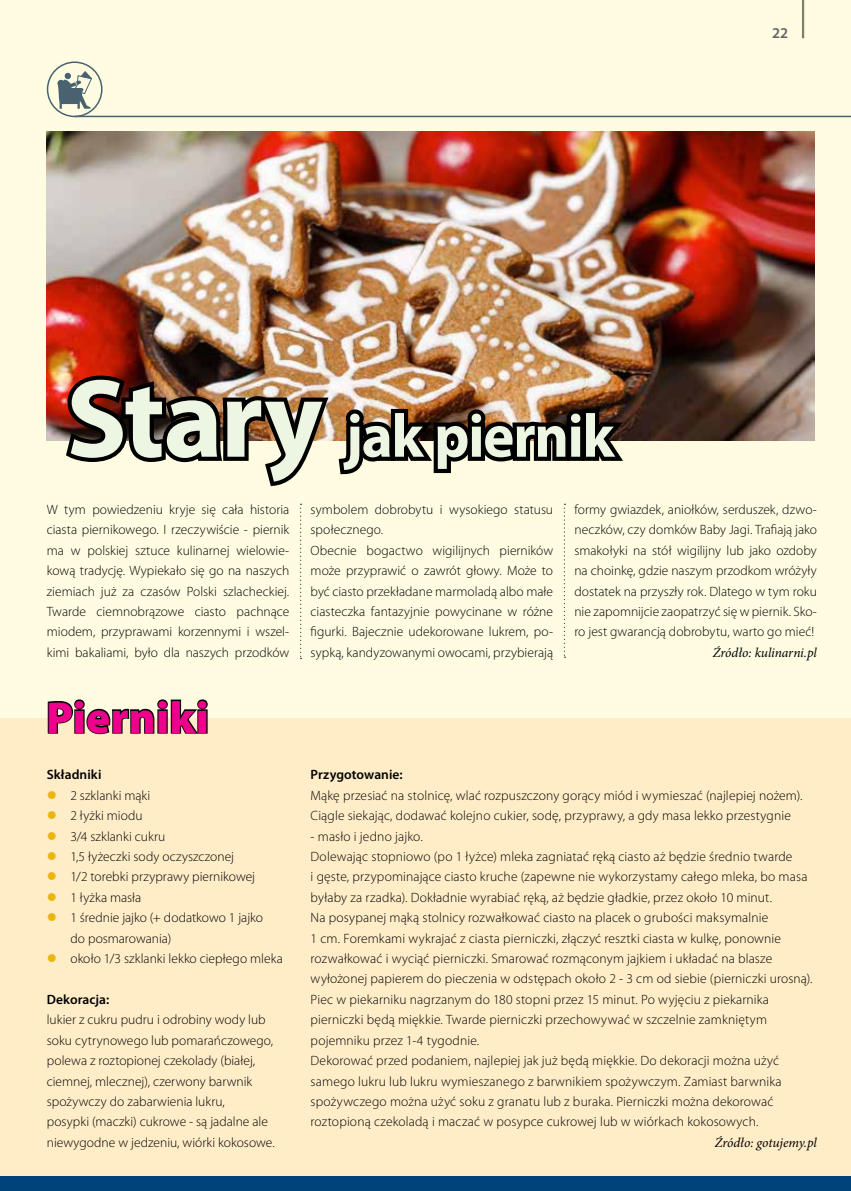
<style>
.page{position:relative;width:851px;height:1191px;background:#fff}
.page>*{position:absolute;margin:0;border:0;box-sizing:border-box;transform-origin:0 0}
.t1{font:700 61.5px "Myriad Pro";letter-spacing:-.02em;color:#edf5e3;scale:.96 1}
.t2{font:900 44.85px "Myriad Pro";letter-spacing:.005em;color:#ec008c}
.t3{font:600 15px "Myriad Pro";color:#636466}
.t4{font:300 13.5px/20.4px "Myriad Pro";letter-spacing:.01em;color:#000}
.t5{font:italic 13.5px "Minion Pro";letter-spacing:-.01em;color:#000}
.t6{font:600 13.5px "Myriad Pro";letter-spacing:.005em;color:#000}
.s1{font-size:112.5px}
.s2{color:#ebb50e}
</style>
<div class="page">
<div style="left:0;top:0;width:850px;height:1175px;background:#fffce2"></div>
<hr style="left:801px;top:0;width:3px;height:38px;background:#000">
<svg style="left:850px;top:1175px;width:1px;height:16px"></svg>
<hr style="left:850px;top:0;width:1px;height:1175px;background:#fffce2">
<div style="left:0;top:1169px;width:850px;height:22px;background:#00427a"></div>
<div style="left:47px;top:61px;width:55px;height:56px;border:2px solid #48626f;border-radius:50%"></div>
<svg style="left:57px;top:71px;width:35px;height:38px"></svg>
<hr style="left:75px;top:116px;width:775px;height:1px;background:#48626f">
<div style="left:0;top:718px;width:850px;height:457px;background:#ffedc8"></div>
<svg style="left:300px;top:503px;width:1px;height:156px"></svg>
<svg style="left:563px;top:503px;width:2px;height:155px"></svg>
<svg style="left:47px;top:699px;width:161px;height:36px"></svg>
<img style="left:46px;top:132px;width:768px;height:308px">
<img style="left:59px;top:371px;width:572px;height:116px">
<h1 class="t1" style="left:66px;top:396px;width:572px"><span class="s1">Stary</span> jak piernik</h1>
<p class="t3" style="left:772px;top:23px;width:18px">22</p>
<p class="t4" style="left:47px;top:499px;width:244px;text-align:justify">W tym powiedzeniu kryje się cała historia ciasta piernikowego. I rzeczywiście - piernik ma w polskiej sztuce kulinarnej wielowie&shy;kową tradycję. Wypiekało się go na naszych ziemiach już za czasów Polski szlacheckiej.<br>Twarde ciemnobrązowe ciasto pachnące miodem, przyprawami korzennymi i wszel&shy;kimi bakaliami, było dla naszych przodków</p>
<p class="t4" style="left:310px;top:499px;width:244px">symbolem dobrobytu i wysokiego statusu społecznego.<br>Obecnie bogactwo wigilijnych pierników może przyprawić o zawrót głowy. Może to być ciasto przekładane marmoladą albo małe ciasteczka fantazyjnie powycinane w różne figurki. Bajecznie udekorowane lukrem, po&shy;sypką, kandyzowanymi owocami, przybierają</p>
<h2 class="t2" style="left:46px;top:687px;width:164px">Pierniki</h2>
<p class="t4" style="left:574px;top:499px;width:244px;text-align:justify">formy gwiazdek, aniołków, serduszek, dzwo&shy;neczków, czy domków Baby Jagi. Trafiają jako smakołyki na stół wigilijny lub jako ozdoby na choinkę, gdzie naszym przodkom wróżyły dostatek na przyszły rok. Dlatego w tym roku nie zapomnijcie zaopatrzyć się w piernik. Sko&shy;ro jest gwarancją dobrobytu, warto go mieć!</p>
<p class="t5" style="left:712px;top:643px;width:106px">Źródło: kulinarni.pl</p>
<p class="t6" style="left:47px;top:766px;width:56px">Składniki</p>
<p class="t4" style="left:47px;top:785px;width:105px"><span class="s2">●</span> 2 szklanki mąki</p>
<p class="t4" style="left:47px;top:805px;width:97px"><span class="s2">●</span> 2 łyżki miodu</p>
<p class="t4" style="left:47px;top:825px;width:120px"><span class="s2">●</span> 3/4 szklanki cukru</p>
<p class="t4" style="left:47px;top:846px;width:189px"><span class="s2">●</span> 1,5 łyżeczki sody oczyszczonej</p>
<p class="t4" style="left:47px;top:866px;width:210px"><span class="s2">●</span> 1/2 torebki przyprawy piernikowej</p>
<p class="t4" style="left:47px;top:887px;width:96px"><span class="s2">●</span> 1 łyżka masła</p>
<p class="t4" style="left:70px;top:907px;width:194px;text-indent:-24px"><span class="s2">●</span> 1 średnie jajko (+ dodatkowo 1 jajko do posmarowania)</p>
<p class="t4" style="left:47px;top:948px;width:237px"><span class="s2">●</span> około 1/3 szklanki lekko ciepłego mleka</p>
<p class="t6" style="left:47px;top:990px;width:64px">Dekoracja:</p>
<p class="t4" style="left:47px;top:1009px;width:229px">lukier z cukru pudru i odrobiny wody lub soku cytrynowego lub pomarańczowego, polewa z roztopionej czekolady (białej, ciemnej, mlecznej), czerwony barwnik spożywczy do zabarwienia lukru,<br>posypki (maczki) cukrowe - są jadalne ale niewygodne w jedzeniu, wiórki kokosowe.</p>
<p class="t6" style="left:310px;top:766px;width:94px">Przygotowanie:</p>
<p class="t4" style="left:310px;top:785px;width:493px">Mąkę przesiać na stolnicę, wlać rozpuszczony gorący miód i wymieszać (najlepiej nożem).<br>Ciągle siekając, dodawać kolejno cukier, sodę, przyprawy, a gdy masa lekko przestygnie</p>
<p class="t4" style="left:310px;top:825px;width:503px">- masło i jedno jajko.<br>Dolewając stopniowo (po 1 łyżce) mleka zagniatać ręką ciasto aż będzie średnio twarde<br>i gęste, przypominające ciasto kruche (zapewne nie wykorzystamy całego mleka, bo masa byłaby za rzadka). Dokładnie wyrabiać ręką, aż będzie gładkie, przez około 10 minut.<br>Na posypanej mąką stolnicy rozwałkować ciasto na placek o grubości maksymalnie<br>1 cm. Foremkami wykrajać z ciasta pierniczki, złączyć resztki ciasta w kulkę, ponownie rozwałkować i wyciąć pierniczki. Smarować rozmąconym jajkiem i układać na blasze wyłożonej papierem do pieczenia w odstępach około 2 - 3 cm od siebie (pierniczki urosną).<br>Piec w piekarniku nagrzanym do 180 stopni przez 15 minut. Po wyjęciu z piekarnika pierniczki będą miękkie. Twarde pierniczki przechowywać w szczelnie zamkniętym pojemniku przez 1-4 tygodnie.<br>Dekorować przed podaniem, najlepiej jak już będą miękkie. Do dekoracji można użyć samego lukru lub lukru wymieszanego z barwnikiem spożywczym. Zamiast barwnika spożywczego można użyć soku z granatu lub z buraka. Pierniczki można dekorować roztopioną czekoladą i maczać w posypce cukrowej lub w wiórkach kokosowych.</p>
<p class="t5" style="left:714px;top:1133px;width:104px">Źródło: gotujemy.pl</p>
</div>
